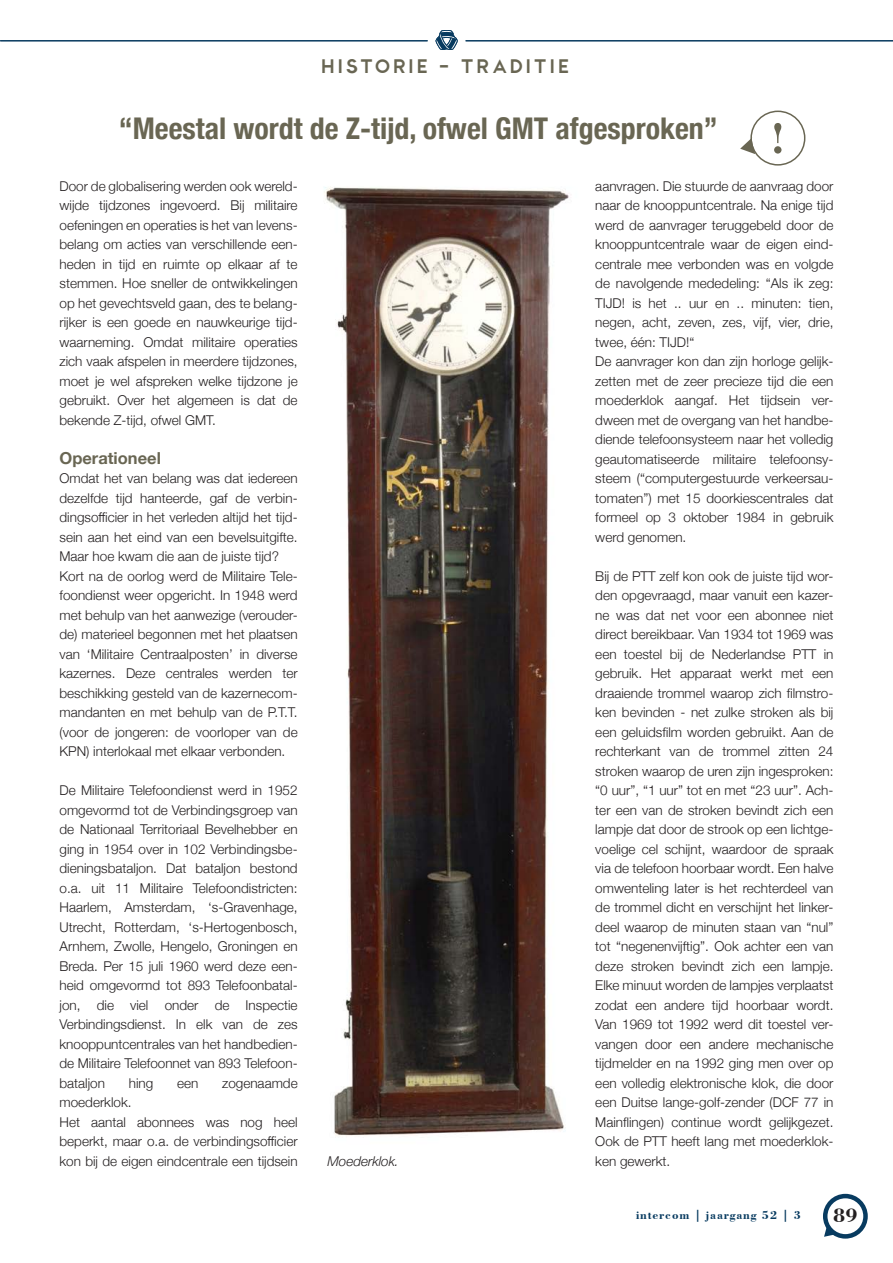
<style>
.page{position:relative;width:893px;height:1263px;background:#fff}
.page>*{position:absolute;margin:0;border:0;box-sizing:border-box;transform-origin:0 0}
.t1{font:700 condensed 29.85px "Helvetica Neue";color:#696653}
.t2{font:700 20.1px "Bodoni BT";color:#231f20}
.t3{font:19.5px "CWG Sans";letter-spacing:.14em;color:#696653}
.Heading_1{font:700 16.5px "Helvetica Neue";color:#696653}
.t4{font:300 13.5px/19.5px "Helvetica Neue";color:#231f20;text-align:justify}
.t5{font:italic 300 13.5px "Helvetica Neue";color:#231f20}
.t6{font:700 12px "Bodoni BT";letter-spacing:.07em;color:#083b60}
</style>
<div class="page">
<img style="left:324px;top:187px;width:245px;height:949px">
<div style="left:750px;top:111px;width:55px;height:55px;border:2px solid #696653;border-radius:50%"></div>
<svg style="left:740px;top:137px;width:15px;height:17px"></svg>
<svg style="left:774px;top:123px;width:7px;height:31px"></svg>
<div style="left:823px;top:1194px;width:45px;height:44px;border:4px solid #083b60;border-radius:50%"></div>
<svg style="left:824px;top:1225px;width:12px;height:12px"></svg>
<hr style="left:0;top:40px;width:428px;height:1px;background:#083b60">
<svg style="left:436px;top:30px;width:21px;height:20px"></svg>
<hr style="left:466px;top:40px;width:427px;height:1px;background:#093a5f">
<p class="t3" style="left:323px;top:56px;width:249px">HISTORIE – TRADITIE</p>
<p class="t1" style="left:119px;top:104px;width:600px">“Meestal wordt de Z-tijd, ofwel GMT afgesproken”</p>
<p class="t4" style="left:60px;top:175px;width:240px">Door de globalisering werden ook wereld&shy;wijde tijdzones ingevoerd. Bij militaire oefeningen en operaties is het van levens&shy;belang om acties van verschillende een&shy;heden in tijd en ruimte op elkaar af te stemmen. Hoe sneller de ontwikkelingen op het gevechtsveld gaan, des te belang&shy;rijker is een goede en nauwkeurige tijd&shy;waarneming. Omdat militaire operaties zich vaak afspelen in meerdere tijdzones, moet je wel afspreken welke tijdzone je gebruikt. Over het algemeen is dat de bekende Z-tijd, ofwel GMT.</p>
<p class="Heading_1" style="left:60px;top:445px;width:103px">Operationeel</p>
<p class="t4" style="left:60px;top:467px;width:240px">Omdat het van belang was dat iedereen dezelfde tijd hanteerde, gaf de verbin&shy;dingsofficier in het verleden altijd het tijd&shy;sein aan het eind van een bevelsuitgifte.<br>Maar hoe kwam die aan de juiste tijd?</p>
<p class="t4" style="left:60px;top:565px;width:240px">Kort na de oorlog werd de Militaire Tele&shy;foondienst weer opgericht. In 1948 werd met behulp van het aanwezige (verouder&shy;de) materieel begonnen met het plaatsen van ‘Militaire Centraalposten’ in diverse kazernes. Deze centrales werden ter beschikking gesteld van de kazernecom&shy;mandanten en met behulp van de P.T.T. (voor de jongeren: de voorloper van de KPN) interlokaal met elkaar verbonden.</p>
<p class="t4" style="left:60px;top:779px;width:240px">De Militaire Telefoondienst werd in 1952 omgevormd tot de Verbindingsgroep van de Nationaal Territoriaal Bevelhebber en ging in 1954 over in 102 Verbindingsbe&shy;dieningsbataljon. Dat bataljon bestond o.a. uit 11 Militaire Telefoondistricten:<br>Haarlem, Amsterdam, ‘s-Gravenhage, Utrecht, Rotterdam, ‘s-Hertogenbosch, Arnhem, Zwolle, Hengelo, Groningen en Breda. Per 15 juli 1960 werd deze een&shy;heid omgevormd tot 893 Telefoonbatal&shy;jon, die viel onder de Inspectie Verbindingsdienst. In elk van de zes knooppuntcentrales van het handbedien&shy;de Militaire Telefoonnet van 893 Telefoon&shy;bataljon</p>
<p class="t4" style="left:129px;top:1072px;width:26px">hing</p>
<p class="t4" style="left:177px;top:1072px;width:23px">een</p>
<p class="t4" style="left:222px;top:1072px;width:77px">zogenaamde</p>
<p class="t4" style="left:60px;top:1091px;width:74px">moederklok.</p>
<p class="t4" style="left:60px;top:1111px;width:240px">Het aantal abonnees was nog heel beperkt, maar o.a. de verbindingsofficier kon bij de eigen eindcentrale een tijdsein</p>
<p class="t5" style="left:327px;top:1150px;width:73px">Moederklok.</p>
<p class="t4" style="left:595px;top:175px;width:240px">aanvragen. Die stuurde de aanvraag door naar de knooppuntcentrale. Na enige tijd werd de aanvrager teruggebeld door de knooppuntcentrale waar de eigen eind&shy;centrale mee verbonden was en volgde de navolgende mededeling: “Als ik zeg:<br>TIJD! is het .. uur en .. minuten: tien, negen, acht, zeven, zes, vijf, vier, drie, twee, één: TIJD!“</p>
<p class="t4" style="left:595px;top:350px;width:240px">De aanvrager kon dan zijn horloge gelijk&shy;zetten met de zeer precieze tijd die een moederklok aangaf. Het tijdsein ver&shy;dween met de overgang van het handbe&shy;diende telefoonsysteem naar het volledig geautomatiseerde militaire telefoonsy&shy;steem (“computergestuurde verkeersau&shy;tomaten”) met 15 doorkiescentrales dat formeel op 3 oktober 1984 in gebruik werd genomen.</p>
<p class="t4" style="left:595px;top:565px;width:240px">Bij de PTT zelf kon ook de juiste tijd wor&shy;den opgevraagd, maar vanuit een kazer&shy;ne was dat net voor een abonnee niet direct bereikbaar. Van 1934 tot 1969 was een toestel bij de Nederlandse PTT in gebruik. Het apparaat werkt met een draaiende trommel waarop zich filmstro&shy;ken bevinden - net zulke stroken als bij een geluidsfilm worden gebruikt. Aan de rechterkant van de trommel zitten 24 stroken waarop de uren zijn ingesproken: “0 uur”, “1 uur” tot en met “23 uur”. Ach&shy;ter een van de stroken bevindt zich een lampje dat door de strook op een lichtge&shy;voelige cel schijnt, waardoor de spraak via de telefoon hoorbaar wordt. Een halve omwenteling later is het rechterdeel van de trommel dicht en verschijnt het linker&shy;deel waarop de minuten staan van “nul” tot “negenenvijftig”. Ook achter een van deze stroken bevindt zich een lampje.<br>Elke minuut worden de lampjes verplaatst zodat een andere tijd hoorbaar wordt.<br>Van 1969 tot 1992 werd dit toestel ver&shy;vangen door een andere mechanische tijdmelder en na 1992 ging men over op een volledig elektronische klok, die door een Duitse lange-golf-zender (DCF 77 in Mainflingen) continue wordt gelijkgezet.<br>Ook de PTT heeft lang met moederklok&shy;ken gewerkt.</p>
<p class="t6" style="left:636px;top:1208px;width:167px">intercom | jaargang 52 | 3</p>
<h2 class="t2" style="left:833px;top:1203px;width:26px">89</h2>
</div>
